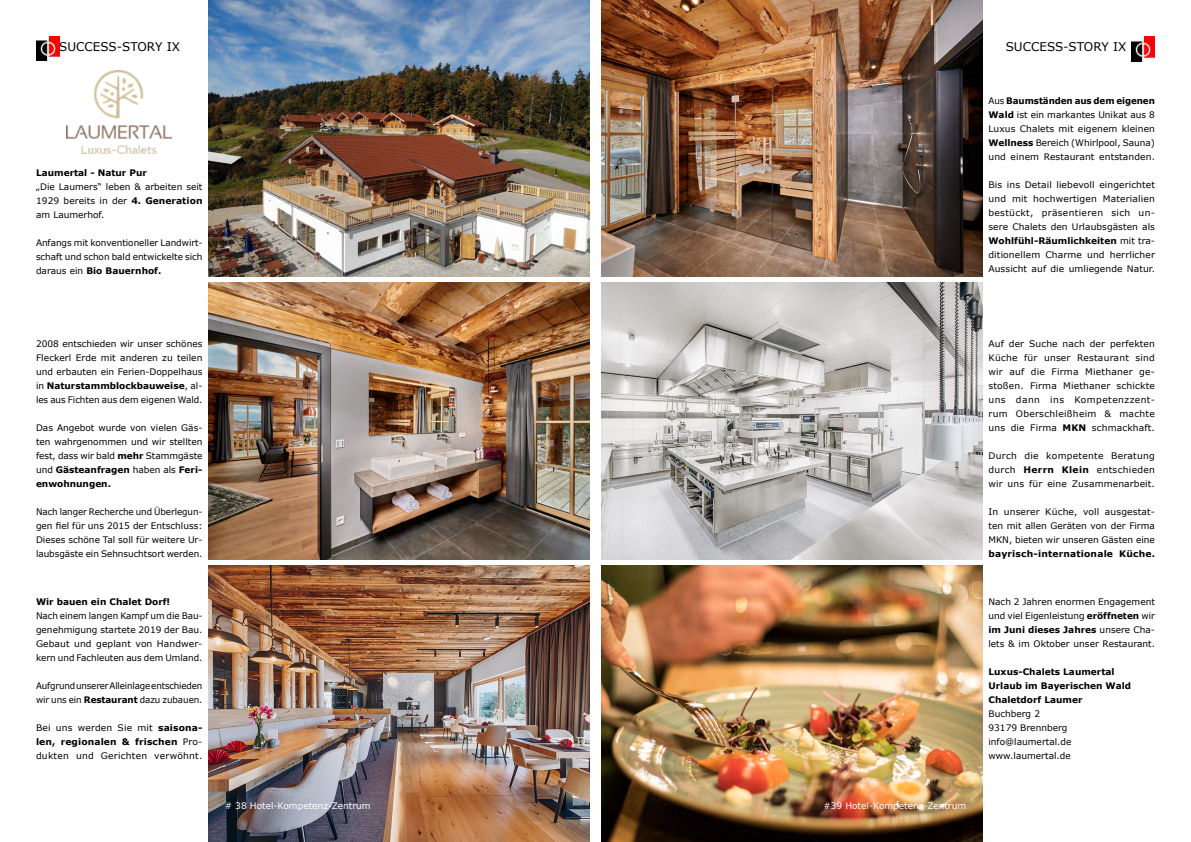
<style>
.page{position:relative;width:1191px;height:842px;background:#fff}
.page>*{position:absolute;margin:0;border:0;box-sizing:border-box;transform-origin:0 0}
.t1{font:12px "Verdana";color:#000}
.t2{font:9px/14px "Verdana";color:#000;text-align:justify}
.t3{font:700 9px/14px "Verdana";color:#000}
.t4{font:9px "Verdana";color:#fff}
.t5{font:700 9px "Verdana";letter-spacing:.02em;color:#000}
.s1{font-weight:700}
</style>
<div class="page">
<img style="left:1131px;top:37px;width:24px;height:25px">
<img style="left:208px;top:0;width:381px;height:276px">
<img style="left:208px;top:566px;width:381px;height:276px">
<img style="left:208px;top:283px;width:381px;height:276px">
<img style="left:601px;top:0;width:381px;height:276px">
<img style="left:601px;top:566px;width:381px;height:276px">
<img style="left:601px;top:283px;width:381px;height:276px">
<img style="left:67px;top:70px;width:105px;height:84px">
<img style="left:36px;top:36px;width:23px;height:25px">
<h1 class="t1" style="left:59px;top:39px;width:122px">SUCCESS-STORY IX</h1>
<p class="t3" style="left:36px;top:166px;width:112px">Laumertal - Natur Pur</p>
<p class="t2" style="left:36px;top:180px;width:168px">„Die Laumers“ leben &amp; arbeiten seit 1929 bereits in der <span class="s1">4. Generation </span>am Laumerhof.</p>
<p class="t2" style="left:36px;top:236px;width:168px">Anfangs mit konventioneller Landwirt&shy;schaft und schon bald entwickelte sich daraus ein <span class="s1">Bio Bauernhof.</span></p>
<h1 class="t1" style="left:1005px;top:39px;width:122px">SUCCESS-STORY IX</h1>
<p class="t2" style="left:988px;top:94px;width:168px">Aus <span class="s1">Baumständen aus dem eigenen Wald</span> ist ein markantes Unikat aus 8<br>Luxus Chalets mit eigenem kleinen <span class="s1">Wellness</span> Bereich (Whirlpool, Sauna) und einem Restaurant entstanden.</p>
<p class="t2" style="left:988px;top:178px;width:168px">Bis ins Detail liebevoll eingerichtet und mit hochwertigen Materialien bestückt, präsentieren sich un&shy;sere Chalets den Urlaubsgästen als <span class="s1">Wohlfühl-Räumlichkeiten</span> mit tra&shy;ditionellem Charme und herrlicher Aussicht auf die umliegende Natur.</p>
<p class="t2" style="left:36px;top:337px;width:168px">2008 entschieden wir unser schönes Fleckerl Erde mit anderen zu teilen und erbauten ein Ferien-Doppelhaus in <span class="s1">Naturstammblockbauweise</span>, al&shy;les aus Fichten aus dem eigenen Wald.</p>
<p class="t2" style="left:36px;top:421px;width:168px">Das Angebot wurde von vielen Gäs&shy;ten wahrgenommen und wir stellten fest, dass wir bald <span class="s1">mehr</span> Stammgäste und <span class="s1">Gästeanfragen</span> haben als <span class="s1">Feri&shy;enwohnungen.</span></p>
<p class="t2" style="left:36px;top:505px;width:168px">Nach langer Recherche und Überlegun&shy;gen fiel für uns 2015 der Entschluss:<br>Dieses schöne Tal soll für weitere Ur&shy;laubsgäste ein Sehnsuchtsort werden.</p>
<p class="t3" style="left:36px;top:595px;width:136px">Wir bauen ein Chalet Dorf!</p>
<p class="t2" style="left:36px;top:609px;width:168px">Nach einem langen Kampf um die Bau&shy;genehmigung startete 2019 der Bau.<br>Gebaut und geplant von Handwer&shy;kern und Fachleuten aus dem Umland.</p>
<p class="t2" style="left:36px;top:679px;width:168px">Aufgrund unserer Alleinlage entschieden wir uns ein <span class="s1">Restaurant</span> dazu zubauen.</p>
<p class="t2" style="left:36px;top:721px;width:168px">Bei uns werden Sie mit <span class="s1">saisona&shy;len, regionalen &amp; frischen</span> Pro&shy;dukten und Gerichten verwöhnt.</p>
<p class="t4" style="left:225px;top:800px;width:147px"># 38 Hotel-Kompetenz-Zentrum</p>
<p class="t4" style="left:823px;top:800px;width:144px">#39 Hotel-Kompetenz-Zentrum</p>
<p class="t2" style="left:988px;top:337px;width:168px">Auf der Suche nach der perfekten Küche für unser Restaurant sind wir auf die Firma Miethaner ge&shy;stoßen. Firma Miethaner schickte uns dann ins Kompetenzzent&shy;rum Oberschleißheim &amp; machte uns die Firma <span class="s1">MKN</span> schmackhaft.</p>
<p class="t2" style="left:988px;top:449px;width:168px">Durch die kompetente Beratung durch <span class="s1">Herrn Klein</span> entschieden wir uns für eine Zusammenarbeit.</p>
<p class="t2" style="left:988px;top:505px;width:168px">In unserer Küche, voll ausgestat&shy;ten mit allen Geräten von der Firma MKN, bieten wir unseren Gästen eine</p>
<p class="t5" style="left:988px;top:548px;width:168px">bayrisch-internationale Küche.</p>
<p class="t2" style="left:988px;top:595px;width:168px">Nach 2 Jahren enormen Engagement und viel Eigenleistung <span class="s1">eröffneten</span> wir <span class="s1">im Juni dieses Jahres</span> unsere Cha&shy;lets &amp; im Oktober unser Restaurant.</p>
<p class="t3" style="left:988px;top:665px;width:144px">Luxus-Chalets Laumertal<br>Urlaub im Bayerischen Wald<br>Chaletdorf Laumer</p>
<p class="t2" style="left:988px;top:707px;width:84px;text-align:left">Buchberg 2<br>93179 Brennberg info@laumertal.de www.laumertal.de</p>
</div>
